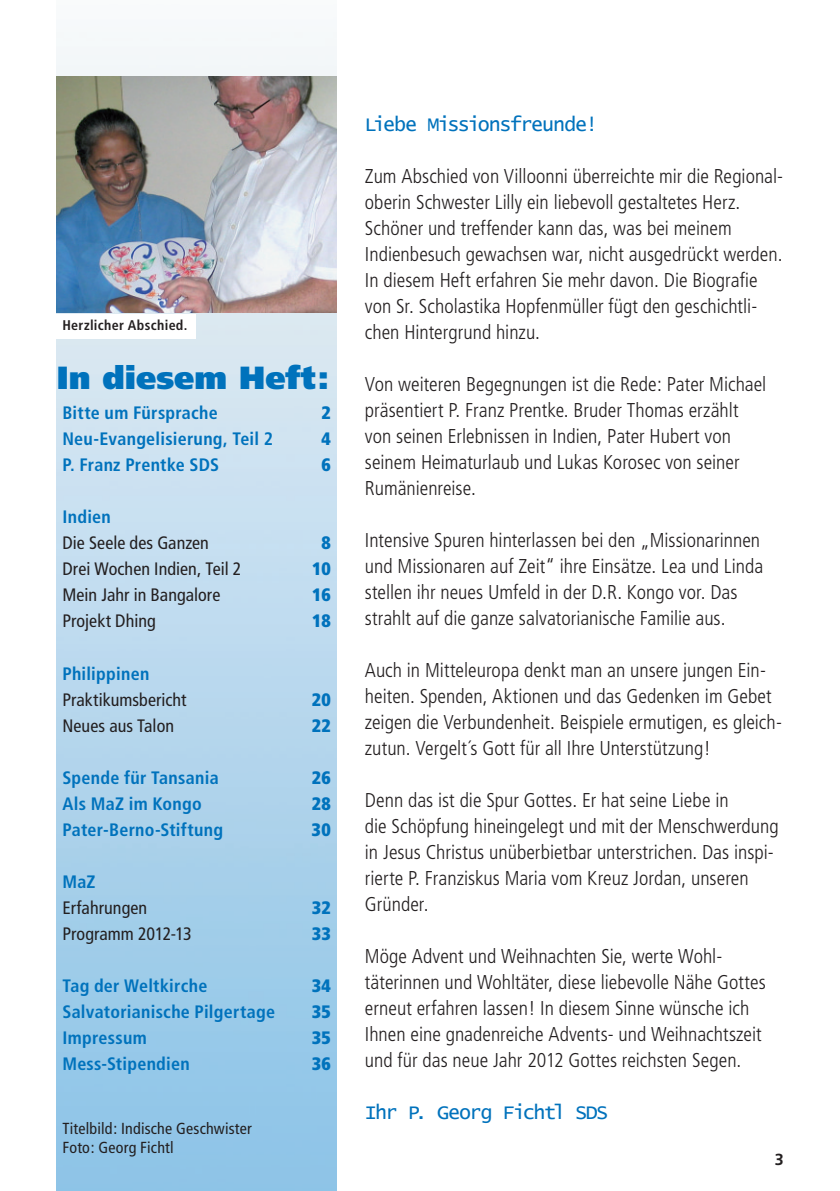
<style>
.page{position:relative;width:840px;height:1191px;background:#fff}
.page>*{position:absolute;margin:0;border:0;box-sizing:border-box;transform-origin:0 0}
.t1{font:900 32px "Frutiger";color:#0072bc}
.t2{font:300 condensed 20px/26px "Frutiger";color:#231f20}
.t3{font:20px "Lucida Console";letter-spacing:-.07em;color:#0072bc}
.t4{font:700 condensed 18px "Frutiger";letter-spacing:.015em;color:#0072bc}
.t5{font:condensed 18px "Frutiger";letter-spacing:.005em;color:#231f20}
.t6{font:900 condensed 18px "Frutiger";letter-spacing:.02em;color:#0072bc}
.t7{font:condensed 16px/19.2px "Frutiger";letter-spacing:.01em;color:#231f20}
.t8{font:700 16px "Frutiger";color:#231f20}
.t9{font:700 condensed 14px "Frutiger";letter-spacing:.025em;color:#231f20}
</style>
<div class="page">
<img style="left:57px;top:46px;width:279px;height:1145px">
<img style="left:57px;top:77px;width:279px;height:235px">
<div style="left:57px;top:314px;width:139px;height:24px;background:#fff"></div>
<p class="t9" style="left:62px;top:317px;width:126px">Herzlicher Abschied.</p>
<h1 class="t1" style="left:57px;top:359px;width:274px">In diesem Heft:</h1>
<p class="t4" style="left:62px;top:403px;width:157px">Bitte um Fürsprache</p>
<p class="t6" style="left:321px;top:402px;width:11px">2</p>
<p class="t4" style="left:62px;top:429px;width:212px">Neu-Evangelisierung, Teil 2</p>
<p class="t6" style="left:321px;top:428px;width:11px">4</p>
<p class="t4" style="left:62px;top:455px;width:158px">P. Franz Prentke SDS</p>
<p class="t6" style="left:321px;top:454px;width:11px">6</p>
<p class="t4" style="left:62px;top:507px;width:50px">Indien</p>
<p class="t5" style="left:62px;top:533px;width:148px">Die Seele des Ganzen</p>
<p class="t6" style="left:321px;top:532px;width:11px">8</p>
<p class="t5" style="left:62px;top:559px;width:180px">Drei Wochen Indien, Teil 2</p>
<p class="t6" style="left:312px;top:558px;width:20px">10</p>
<p class="t5" style="left:62px;top:585px;width:159px">Mein Jahr in Bangalore</p>
<p class="t6" style="left:312px;top:584px;width:20px">16</p>
<p class="t5" style="left:62px;top:611px;width:95px">Projekt Dhing</p>
<p class="t6" style="left:312px;top:610px;width:20px">18</p>
<p class="t4" style="left:62px;top:663px;width:88px">Philippinen</p>
<p class="t5" style="left:62px;top:689px;width:126px">Praktikumsbericht</p>
<p class="t6" style="left:311px;top:688px;width:21px">20</p>
<p class="t5" style="left:62px;top:715px;width:113px">Neues aus Talon</p>
<p class="t6" style="left:312px;top:714px;width:20px">22</p>
<p class="t4" style="left:62px;top:767px;width:158px">Spende für Tansania</p>
<p class="t6" style="left:311px;top:766px;width:21px">26</p>
<p class="t4" style="left:62px;top:793px;width:141px">Als MaZ im Kongo</p>
<p class="t6" style="left:311px;top:792px;width:21px">28</p>
<p class="t4" style="left:62px;top:819px;width:162px">Pater-Berno-Stiftung</p>
<p class="t6" style="left:311px;top:818px;width:21px">30</p>
<p class="t4" style="left:62px;top:871px;width:35px">MaZ</p>
<p class="t5" style="left:62px;top:897px;width:86px">Erfahrungen</p>
<p class="t6" style="left:312px;top:896px;width:20px">32</p>
<p class="t5" style="left:62px;top:923px;width:131px">Programm 2012-13</p>
<p class="t6" style="left:312px;top:922px;width:20px">33</p>
<p class="t4" style="left:62px;top:975px;width:146px">Tag der Weltkirche</p>
<p class="t6" style="left:311px;top:974px;width:21px">34</p>
<p class="t4" style="left:62px;top:1001px;width:214px">Salvatorianische Pilgertage</p>
<p class="t6" style="left:311px;top:1000px;width:21px">35</p>
<p class="t4" style="left:62px;top:1027px;width:86px">Impressum</p>
<p class="t6" style="left:311px;top:1026px;width:21px">35</p>
<p class="t4" style="left:62px;top:1053px;width:129px">Mess-Stipendien</p>
<p class="t6" style="left:311px;top:1052px;width:21px">36</p>
<p class="t7" style="left:62px;top:1118px;width:191px">Titelbild: Indische Geschwister<br>Foto: Georg Fichtl</p>
<p class="t3" style="left:365px;top:115px;width:234px">Liebe Missionsfreunde!</p>
<p class="t2" style="left:365px;top:163px;width:419px">Zum Abschied von Villoonni überreichte mir die Regional&shy;oberin Schwester Lilly ein liebevoll gestaltetes Herz.<br>Schöner und treffender kann das, was bei meinem Indienbesuch gewachsen war, nicht ausgedrückt werden.<br>In diesem Heft erfahren Sie mehr davon. Die Biografie von Sr. Scholastika Hopfenmüller fügt den geschichtli&shy;chen Hintergrund hinzu.</p>
<p class="t2" style="left:365px;top:371px;width:403px">Von weiteren Begegnungen ist die Rede: Pater Michael präsentiert P. Franz Prentke. Bruder Thomas erzählt von seinen Erlebnissen in Indien, Pater Hubert von seinem Heimaturlaub und Lukas Korosec von seiner Rumänienreise.</p>
<p class="t2" style="left:365px;top:527px;width:399px">Intensive Spuren hinterlassen bei den „Missionarinnen und Missionaren auf Zeit“ ihre Einsätze. Lea und Linda stellen ihr neues Umfeld in der D.R. Kongo vor. Das strahlt auf die ganze salvatorianische Familie aus.</p>
<p class="t2" style="left:365px;top:657px;width:418px">Auch in Mitteleuropa denkt man an unsere jungen Ein&shy;heiten. Spenden, Aktionen und das Gedenken im Gebet zeigen die Verbundenheit. Beispiele ermutigen, es gleich&shy;zutun. Vergelt´s Gott für all Ihre Unterstützung!</p>
<p class="t2" style="left:365px;top:787px;width:415px">Denn das ist die Spur Gottes. Er hat seine Liebe in<br>die Schöpfung hineingelegt und mit der Menschwerdung in Jesus Christus unüberbietbar unterstrichen. Das inspi&shy;rierte P. Franziskus Maria vom Kreuz Jordan, unseren Gründer.</p>
<p class="t2" style="left:365px;top:943px;width:402px">Möge Advent und Weihnachten Sie, werte Wohl&shy;täterinnen und Wohltäter, diese liebevolle Nähe Gottes erneut erfahren lassen! In diesem Sinne wünsche ich Ihnen eine gnadenreiche Advents- und Weihnachtszeit und für das neue Jahr 2012 Gottes reichsten Segen.</p>
<p class="t3" style="left:365px;top:1103px;width:245px">Ihr P. Georg Fichtl SDS</p>
<p class="t8" style="left:774px;top:1150px;width:10px">3</p>
</div>
